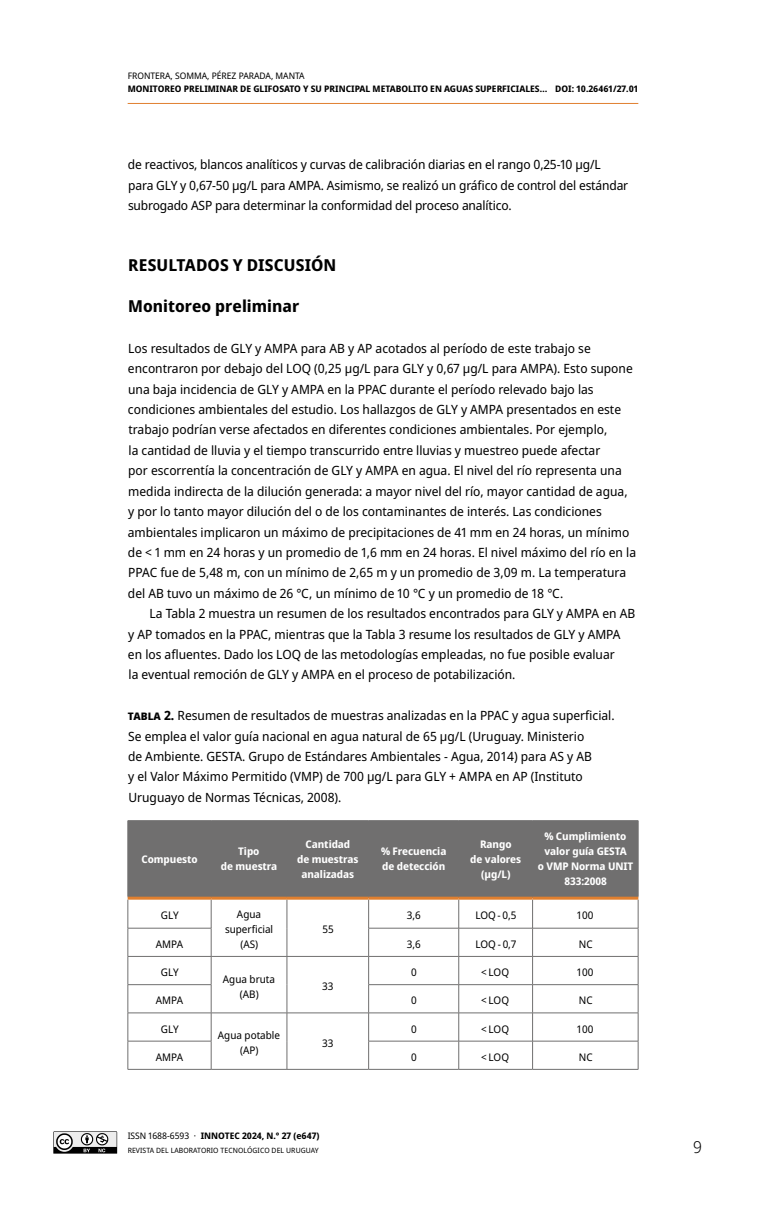
<style>
.page{position:relative;width:766px;height:1212px;background:#fff}
.page>*{position:absolute;margin:0;border:0;box-sizing:border-box;transform-origin:0 0}
.t1{font:700 16.5px "Noto Sans Display";letter-spacing:.005em;color:#000}
.t2{font:300 16.5px "Noto Sans Display";color:#000}
.t3{font:12.75px/20.4px "Noto Sans Display";color:#000}
.t4{font:700 10.5px/15px "Noto Sans Display";letter-spacing:-.005em;color:#fff;text-align:center}
.t5{font:10.5px/15px "Noto Sans Display";color:#000;text-align:center}
.t6{font:700 9px "Noto Sans Display";color:#000}
.t7{font:9px "Noto Sans Display";color:#000}
.t8{font:7.2px "Noto Sans Display";letter-spacing:.01em;color:#000}
.s1{font-weight:700}
.s2{font-weight:400}
</style>
<div class="page">
<hr style="left:128px;top:103px;width:510px;height:1px;background:#e07f2f">
<svg style="left:53px;top:1131px;width:64px;height:22px"></svg>
<div style="left:128px;top:821px;width:509px;height:76px;background:#706f6f"></div>
<svg style="left:128px;top:900px;width:509px;height:169px"></svg>
<hr style="left:211px;top:821px;width:1px;height:76px;background:#706f6f">
<hr style="left:286px;top:821px;width:1px;height:76px;background:#706f6f">
<hr style="left:368px;top:821px;width:1px;height:76px;background:#706f6f">
<hr style="left:458px;top:821px;width:1px;height:76px;background:#706f6f">
<hr style="left:532px;top:821px;width:1px;height:76px;background:#706f6f">
<hr style="left:128px;top:928px;width:83px;height:1px;background:#706f6f">
<hr style="left:368px;top:928px;width:90px;height:1px;background:#706f6f">
<hr style="left:458px;top:928px;width:74px;height:1px;background:#706f6f">
<hr style="left:532px;top:928px;width:106px;height:1px;background:#706f6f">
<hr style="left:128px;top:956px;width:83px;height:1px;background:#706f6f">
<hr style="left:211px;top:956px;width:76px;height:1px;background:#706f6f">
<hr style="left:287px;top:956px;width:81px;height:1px;background:#706f6f">
<hr style="left:368px;top:956px;width:90px;height:1px;background:#706f6f">
<hr style="left:458px;top:956px;width:74px;height:1px;background:#706f6f">
<hr style="left:532px;top:956px;width:106px;height:1px;background:#706f6f">
<hr style="left:128px;top:984px;width:83px;height:1px;background:#706f6f">
<hr style="left:368px;top:984px;width:90px;height:1px;background:#706f6f">
<hr style="left:458px;top:984px;width:74px;height:1px;background:#706f6f">
<hr style="left:532px;top:984px;width:106px;height:1px;background:#706f6f">
<hr style="left:128px;top:1012px;width:83px;height:1px;background:#706f6f">
<hr style="left:211px;top:1012px;width:76px;height:1px;background:#706f6f">
<hr style="left:287px;top:1012px;width:81px;height:1px;background:#706f6f">
<hr style="left:368px;top:1012px;width:90px;height:1px;background:#706f6f">
<hr style="left:458px;top:1012px;width:74px;height:1px;background:#706f6f">
<hr style="left:532px;top:1012px;width:106px;height:1px;background:#706f6f">
<hr style="left:128px;top:1041px;width:83px;height:1px;background:#706f6f">
<svg style="left:211px;top:900px;width:1px;height:169px"></svg>
<svg style="left:286px;top:900px;width:1px;height:169px"></svg>
<hr style="left:368px;top:1041px;width:90px;height:1px;background:#706f6f">
<svg style="left:368px;top:900px;width:1px;height:169px"></svg>
<hr style="left:458px;top:1041px;width:74px;height:1px;background:#706f6f">
<svg style="left:458px;top:900px;width:1px;height:169px"></svg>
<hr style="left:532px;top:1041px;width:106px;height:1px;background:#706f6f">
<svg style="left:532px;top:900px;width:1px;height:169px"></svg>
<svg style="left:127px;top:900px;width:1px;height:169px"></svg>
<svg style="left:637px;top:900px;width:1px;height:169px"></svg>
<hr style="left:128px;top:1069px;width:83px;height:1px;background:#706f6f">
<hr style="left:211px;top:1069px;width:76px;height:1px;background:#706f6f">
<hr style="left:287px;top:1069px;width:81px;height:1px;background:#706f6f">
<hr style="left:368px;top:1069px;width:90px;height:1px;background:#706f6f">
<hr style="left:458px;top:1069px;width:74px;height:1px;background:#706f6f">
<hr style="left:532px;top:1069px;width:106px;height:1px;background:#706f6f">
<hr style="left:128px;top:820px;width:83px;height:1px;background:#706f6f">
<hr style="left:211px;top:820px;width:76px;height:1px;background:#706f6f">
<hr style="left:287px;top:820px;width:81px;height:1px;background:#706f6f">
<hr style="left:368px;top:820px;width:90px;height:1px;background:#706f6f">
<hr style="left:458px;top:820px;width:74px;height:1px;background:#706f6f">
<hr style="left:532px;top:820px;width:106px;height:1px;background:#706f6f">
<hr style="left:127px;top:821px;width:1px;height:76px;background:#706f6f">
<hr style="left:637px;top:821px;width:1px;height:76px;background:#706f6f">
<hr style="left:128px;top:897px;width:83px;height:3px;background:#e07f2f">
<hr style="left:211px;top:897px;width:76px;height:3px;background:#e07f2f">
<hr style="left:287px;top:897px;width:81px;height:3px;background:#e07f2f">
<hr style="left:368px;top:897px;width:90px;height:3px;background:#e07f2f">
<hr style="left:458px;top:897px;width:74px;height:3px;background:#e07f2f">
<hr style="left:532px;top:897px;width:106px;height:3px;background:#e07f2f">
<p class="t7" style="left:128px;top:69px;width:178px">FRONTERA, SOMMA, PÉREZ PARADA, MANTA</p>
<p class="t6" style="left:128px;top:83px;width:512px">MONITOREO PRELIMINAR DE GLIFOSATO Y SU PRINCIPAL METABOLITO EN AGUAS SUPERFICIALES… DOI: 10.26461/27.01</p>
<p class="t3" style="left:128px;top:155px;width:501px">de reactivos, blancos analíticos y curvas de calibración diarias en el rango 0,25-10 µg/L para GLY y 0,67-50 µg/L para AMPA. Asimismo, se realizó un gráfico de control del estándar subrogado ASP para determinar la conformidad del proceso analítico.</p>
<p class="t1" style="left:128px;top:254px;width:210px">RESULTADOS Y DISCUSIÓN</p>
<p class="t1" style="left:128px;top:294px;width:172px">Monitoreo preliminar</p>
<p class="t3" style="left:128px;top:338px;width:509px">Los resultados de GLY y AMPA para AB y AP acotados al período de este trabajo se encontraron por debajo del LOQ (0,25 µg/L para GLY y 0,67 µg/L para AMPA). Esto supone una baja incidencia de GLY y AMPA en la PPAC durante el período relevado bajo las condiciones ambientales del estudio. Los hallazgos de GLY y AMPA presentados en este trabajo podrían verse afectados en diferentes condiciones ambientales. Por ejemplo,<br>la cantidad de lluvia y el tiempo transcurrido entre lluvias y muestreo puede afectar<br>por escorrentía la concentración de GLY y AMPA en agua. El nivel del río representa una medida indirecta de la dilución generada: a mayor nivel del río, mayor cantidad de agua, y por lo tanto mayor dilución del o de los contaminantes de interés. Las condiciones ambientales implicaron un máximo de precipitaciones de 41 mm en 24 horas, un mínimo de &lt; 1 mm en 24 horas y un promedio de 1,6 mm en 24 horas. El nivel máximo del río en la PPAC fue de 5,48 m, con un mínimo de 2,65 m y un promedio de 3,09 m. La temperatura del AB tuvo un máximo de 26 ℃, un mínimo de 10 ℃ y un promedio de 18 ℃.</p>
<p class="t3" style="left:128px;top:603px;width:508px;text-indent:22px">La Tabla 2 muestra un resumen de los resultados encontrados para GLY y AMPA en AB y AP tomados en la PPAC, mientras que la Tabla 3 resume los resultados de GLY y AMPA en los afluentes. Dado los LOQ de las metodologías empleadas, no fue posible evaluar<br>la eventual remoción de GLY y AMPA en el proceso de potabilización.</p>
<p class="t3" style="left:128px;top:705px;width:488px"><span class="s1">Tabla 2.</span> Resumen de resultados de muestras analizadas en la PPAC y agua superficial.<br>Se emplea el valor guía nacional en agua natural de 65 µg/L (Uruguay. Ministerio<br>de Ambiente. GESTA. Grupo de Estándares Ambientales - Agua, 2014) para AS y AB<br>y el Valor Máximo Permitido (VMP) de 700 µg/L para GLY + AMPA en AP (Instituto Uruguayo de Normas Técnicas, 2008).</p>
<p class="t4" style="left:141px;top:852px;width:58px">Compuesto</p>
<p class="t4" style="left:221px;top:844px;width:58px">Tipo<br>de muestra</p>
<p class="t4" style="left:297px;top:837px;width:63px">Cantidad<br>de muestras analizadas</p>
<p class="t4" style="left:381px;top:844px;width:67px;text-align:left">% Frecuencia de detección</p>
<p class="t4" style="left:470px;top:837px;width:52px">Rango<br>de valores (µg/L)</p>
<p class="t4" style="left:537px;top:829px;width:97px">% Cumplimiento valor guía GESTA<br>o VMP Norma UNIT<br>833:2008</p>
<p class="t5" style="left:161px;top:908px;width:19px">GLY</p>
<p class="t5" style="left:225px;top:907px;width:50px">Agua superficial (AS)</p>
<p class="t5" style="left:406px;top:908px;width:15px">3,6</p>
<p class="t5" style="left:475px;top:908px;width:43px">LOQ - 0,5</p>
<p class="t5" style="left:576px;top:908px;width:18px">100</p>
<p class="t5" style="left:322px;top:922px;width:13px">55</p>
<p class="t5" style="left:156px;top:937px;width:29px">AMPA</p>
<p class="t5" style="left:406px;top:937px;width:15px">3,6</p>
<p class="t5" style="left:475px;top:937px;width:43px">LOQ - 0,7</p>
<p class="t5" style="left:578px;top:937px;width:15px">NC</p>
<p class="t5" style="left:161px;top:965px;width:19px">GLY</p>
<p class="t5" style="left:223px;top:972px;width:54px">Agua bruta (AB)</p>
<p class="t5" style="left:322px;top:979px;width:13px">33</p>
<p class="t5" style="left:411px;top:965px;width:7px">0</p>
<p class="t5" style="left:481px;top:965px;width:29px">&lt; LOQ</p>
<p class="t5" style="left:576px;top:965px;width:18px">100</p>
<p class="t5" style="left:156px;top:993px;width:29px">AMPA</p>
<p class="t5" style="left:411px;top:993px;width:7px">0</p>
<p class="t5" style="left:481px;top:993px;width:29px">&lt; LOQ</p>
<p class="t5" style="left:578px;top:993px;width:15px">NC</p>
<p class="t5" style="left:161px;top:1021px;width:19px">GLY</p>
<p class="t5" style="left:218px;top:1028px;width:64px">Agua potable (AP)</p>
<p class="t5" style="left:322px;top:1036px;width:13px">33</p>
<p class="t5" style="left:411px;top:1021px;width:7px">0</p>
<p class="t5" style="left:481px;top:1021px;width:29px">&lt; LOQ</p>
<p class="t5" style="left:576px;top:1021px;width:18px">100</p>
<p class="t5" style="left:156px;top:1050px;width:29px">AMPA</p>
<p class="t5" style="left:411px;top:1050px;width:7px">0</p>
<p class="t5" style="left:481px;top:1050px;width:29px">&lt; LOQ</p>
<p class="t5" style="left:578px;top:1050px;width:15px">NC</p>
<p class="t6" style="left:128px;top:1130px;width:193px"><span class="s2">ISSN 1688-6593 ·</span> INNOTEC 2024, N.° 27 (e647)</p>
<p class="t8" style="left:128px;top:1145px;width:193px">REVISTA DEL LABORATORIO TECNOLÓGICO DEL URUGUAY</p>
<p class="t2" style="left:693px;top:1135px;width:10px">9</p>
</div>
